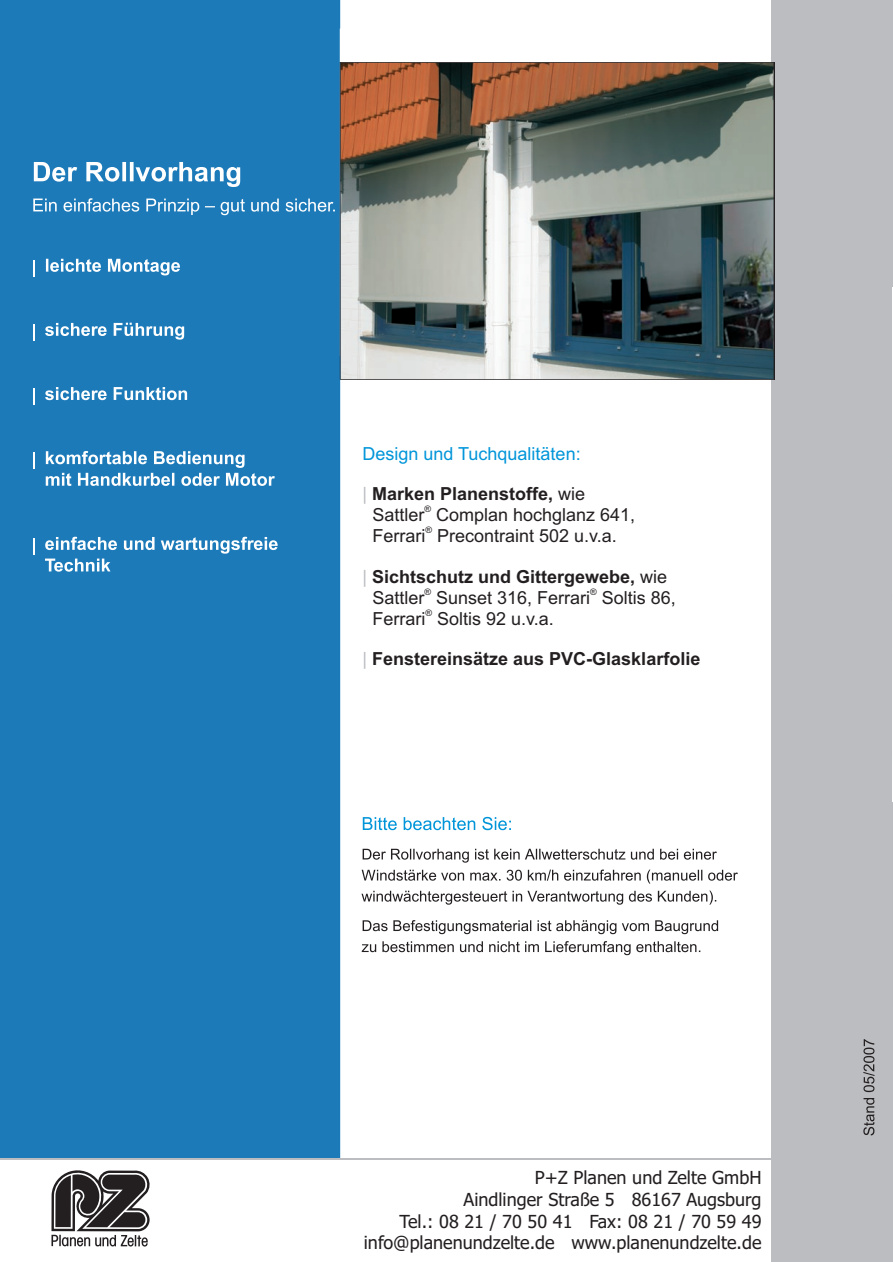
<style>
.page{position:relative;width:893px;height:1262px;background:#fff}
.page>*{position:absolute;margin:0;border:0;box-sizing:border-box;transform-origin:0 0}
.t1{font:18px/21.8px "Tahoma";color:#231f20;text-align:right}
.t2{font:18px "Arial";color:#231f20}
.t3{font:700 18px "Arial";color:#231f20}
.t4{font:18px "Arial";color:#0095d9}
.t5{font:9px "Arial";color:#231f20}
.s1{font-weight:400;color:#bcbdc0}
.s2{font-weight:400}
</style>
<div class="page">
<div style="left:771px;top:0;width:122px;height:1262px;background:#bcbdc0"></div>
<img style="left:892px;top:288px;width:1px;height:256px">
<img style="left:892px;top:544px;width:1px;height:258px">
<img style="left:341px;top:62px;width:433px;height:318px">
<div style="left:0;top:0;width:340px;height:1158px;background:#1d7ab9"></div>
<svg style="left:363px;top:817px;width:148px;height:13px"></svg>
<svg style="left:363px;top:848px;width:354px;height:14px"></svg>
<svg style="left:362px;top:869px;width:376px;height:14px"></svg>
<svg style="left:361px;top:890px;width:355px;height:14px"></svg>
<svg style="left:363px;top:920px;width:355px;height:14px"></svg>
<svg style="left:362px;top:941px;width:338px;height:14px"></svg>
<div style="left:33px;top:62px;width:308px;height:318px;background:#1d7ab9"></div>
<svg style="left:33px;top:388px;width:2px;height:17px"></svg>
<svg style="left:45px;top:387px;width:142px;height:13px"></svg>
<svg style="left:33px;top:452px;width:2px;height:17px"></svg>
<svg style="left:46px;top:451px;width:229px;height:35px"></svg>
<svg style="left:33px;top:538px;width:2px;height:17px"></svg>
<svg style="left:45px;top:537px;width:233px;height:34px;background:#4893c6"></svg>
<hr style="left:774px;top:62px;width:1px;height:318px;background:#231f20">
<svg style="left:863px;top:1039px;width:11px;height:96px"></svg>
<svg style="left:51px;top:1170px;width:99px;height:76px"></svg>
<hr style="left:0;top:1158px;width:893px;height:2px;background:#bcbdc0">
<p class="t4" style="left:362px;top:447px;width:220px">Design und Tuchqualitäten:</p>
<p class="t3" style="left:362px;top:487px;width:224px"><span class="s1">|</span> Marken Planenstoffe, <span class="s2">wie</span></p>
<p class="t5" style="left:425px;top:506px;width:8px">®</p>
<p class="t2" style="left:372px;top:508px;width:264px">Sattler Complan hochglanz 641,</p>
<p class="t5" style="left:425px;top:527px;width:8px">®</p>
<p class="t2" style="left:372px;top:529px;width:246px">Ferrari Precontraint 502 u.v.a.</p>
<p class="t3" style="left:362px;top:569px;width:306px"><span class="s1">|</span> Sichtschutz und Gittergewebe, <span class="s2">wie</span></p>
<p class="t5" style="left:425px;top:588px;width:8px">®</p>
<p class="t5" style="left:590px;top:588px;width:8px">®</p>
<p class="t2" style="left:372px;top:590px;width:305px">Sattler Sunset 316, Ferrari Soltis 86,</p>
<p class="t5" style="left:425px;top:609px;width:8px">®</p>
<p class="t2" style="left:372px;top:611px;width:183px">Ferrari Soltis 92 u.v.a.</p>
<p class="t3" style="left:362px;top:651px;width:339px"><span class="s1">|</span> Fenstereinsätze aus PVC-Glasklarfolie</p>
<p class="t1" style="left:364px;top:1168px;width:399px">P+Z Planen und Zelte GmbH<br>Aindlinger Straße 5 86167 Augsburg<br>Tel.: 08 21 / 70 50 41 Fax: 08 21 / 70 59 49 info@planenundzelte.de www.planenundzelte.de</p>
</div>
